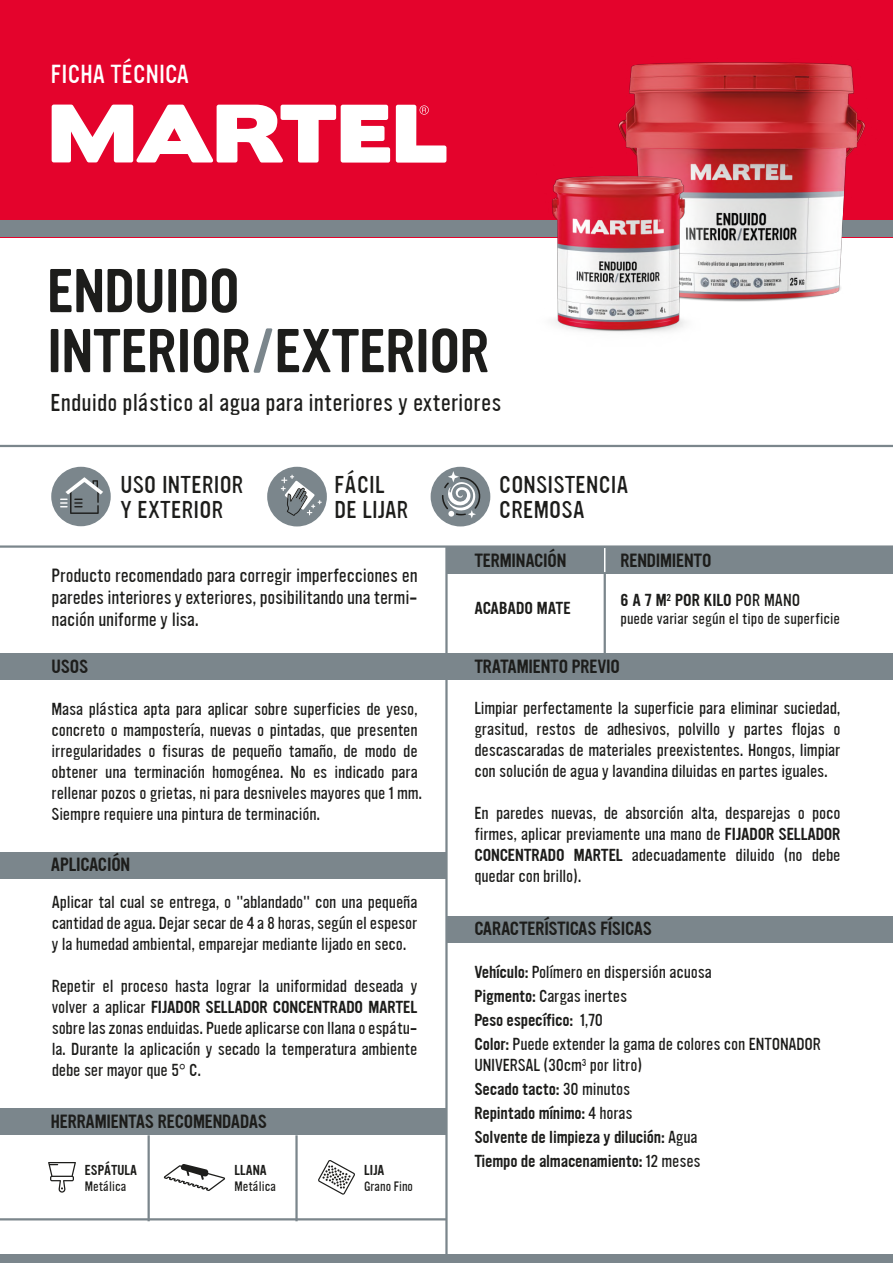
<style>
.page{position:relative;width:893px;height:1263px;background:#fff}
.page>*{position:absolute;margin:0;border:0;box-sizing:border-box;transform-origin:0 0}
.t1{font:54px/60px "Ultramagnetic";letter-spacing:-.01em;color:#1d1d1b}
.t2{font:300 22.5px "Ultramagnetic";color:#fff}
.t3{font:300 21px/25.2px "Ultramagnetic";letter-spacing:.005em;color:#1d1d1b}
.t4{font:300 16.5px/21.8px "Ultramagnetic";letter-spacing:-.015em;color:#1d1d1b;text-align:justify}
.t5{font:16.5px "Ultramagnetic";letter-spacing:-.015em;color:#1d1d1b}
.t6{font:300 15px/21px "Ultramagnetic";letter-spacing:-.015em;color:#1d1d1b;text-align:justify}
.t7{font:15px/24px "Ultramagnetic";letter-spacing:-.015em;color:#1d1d1b}
.t8{font:300 13.5px "Ultramagnetic";color:#1d1d1b}
.t9{font:12.45px "Ultramagnetic";letter-spacing:-.005em;color:#1d1d1b}
.t10{font:300 11.7px "Ultramagnetic";letter-spacing:-.005em;color:#1d1d1b}
.s1{color:#7b868c}
.s2{font-weight:300}
.s3{font-weight:400}
</style>
<div class="page">
<div style="left:447px;top:547px;width:446px;height:27px;background:#7b868c"></div>
<hr style="left:604px;top:572px;width:2px;height:86px;background:#7b868c">
<svg style="left:604px;top:548px;width:1px;height:24px"></svg>
<div style="left:0;top:0;width:893px;height:237px;background:#e4032c"></div>
<svg style="left:52px;top:105px;width:338px;height:58px"></svg>
<svg style="left:396px;top:105px;width:50px;height:58px"></svg>
<div style="left:0;top:220px;width:893px;height:17px;background:#7b868c"></div>
<div style="left:0;top:1254px;width:893px;height:9px;background:#7b868c"></div>
<div style="left:0;top:653px;width:446px;height:27px;background:#7b868c"></div>
<hr style="left:0;top:445px;width:893px;height:2px;background:#7b868c">
<hr style="left:0;top:545px;width:893px;height:3px;background:#7b868c">
<img style="left:618px;top:62px;width:271px;height:240px">
<img style="left:537px;top:161px;width:163px;height:171px">
<hr style="left:445px;top:547px;width:3px;height:709px;background:#7b868c">
<div style="left:446px;top:653px;width:447px;height:27px;background:#7b868c"></div>
<div style="left:447px;top:916px;width:446px;height:26px;background:#7b868c"></div>
<div style="left:0;top:852px;width:446px;height:26px;background:#7b868c"></div>
<div style="left:0;top:1108px;width:446px;height:27px;background:#7b868c"></div>
<hr style="left:148px;top:1135px;width:2px;height:86px;background:#7b868c">
<hr style="left:295px;top:1135px;width:3px;height:86px;background:#7b868c">
<div style="left:431px;top:467px;width:59px;height:59px;background:#7b868c;border-radius:50%"></div>
<svg style="left:442px;top:471px;width:38px;height:47px"></svg>
<div style="left:267px;top:467px;width:60px;height:59px;background:#7b868c;border-radius:50%"></div>
<svg style="left:281px;top:475px;width:41px;height:41px"></svg>
<div style="left:51px;top:467px;width:60px;height:59px;background:#7b868c;border-radius:50%"></div>
<svg style="left:61px;top:477px;width:42px;height:37px"></svg>
<svg style="left:164px;top:1164px;width:61px;height:27px"></svg>
<svg style="left:48px;top:1162px;width:28px;height:31px"></svg>
<svg style="left:318px;top:1160px;width:37px;height:35px"></svg>
<hr style="left:0;top:1218px;width:446px;height:2px;background:#7b868c">
<h2 class="t2" style="left:51px;top:57px;width:140px">FICHA TÉCNICA</h2>
<h1 class="t1" style="left:47px;top:262px;width:444px">ENDUIDO<br>INTERIOR<span class="s1">/</span>EXTERIOR</h1>
<h3 class="t3" style="left:51px;top:391px;width:452px">Enduido plástico al agua para interiores y exteriores</h3>
<h3 class="t3" style="left:121px;top:473px;width:124px">USO INTERIOR<br>Y EXTERIOR</h3>
<h3 class="t3" style="left:334px;top:473px;width:76px">FÁCIL<br>DE LIJAR</h3>
<p class="t4" style="left:52px;top:565px;width:368px">Producto recomendado para corregir imperfecciones en paredes interiores y exteriores, posibilitando una termi&shy;nación uniforme y lisa.</p>
<h3 class="t3" style="left:499px;top:473px;width:131px">CONSISTENCIA<br>CREMOSA</h3>
<p class="t5" style="left:474px;top:548px;width:94px">TERMINACIÓN</p>
<p class="t7" style="left:474px;top:596px;width:98px">ACABADO MATE</p>
<p class="t5" style="left:620px;top:548px;width:92px">RENDIMIENTO</p>
<p class="t7" style="left:620px;top:589px;width:181px">6 A 7 M<sup>2</sup> POR KILO <span class="s2">POR MANO</span></p>
<p class="t8" style="left:620px;top:609px;width:221px">puede variar según el tipo de superficie</p>
<p class="t5" style="left:52px;top:654px;width:38px">USOS</p>
<p class="t5" style="left:474px;top:654px;width:147px">TRATAMIENTO PREVIO</p>
<p class="t6" style="left:52px;top:699px;width:372px;text-align:left">Masa plástica apta para aplicar sobre superficies de yeso, concreto o mampostería, nuevas o pintadas, que presenten irregularidades o fisuras de pequeño tamaño, de modo de obtener una terminación homogénea. No es indicado para rellenar pozos o grietas, ni para desniveles mayores que 1 mm.<br>Siempre requiere una pintura de terminación.</p>
<p class="t6" style="left:474px;top:697px;width:368px">Limpiar perfectamente la superficie para eliminar suciedad, grasitud, restos de adhesivos, polvillo y partes flojas o descascaradas de materiales preexistentes. Hongos, limpiar con solución de agua y lavandina diluidas en partes iguales.</p>
<p class="t6" style="left:474px;top:802px;width:368px">En paredes nuevas, de absorción alta, desparejas o poco firmes, aplicar previamente una mano de <span class="s3">FIJADOR SELLADOR CONCENTRADO MARTEL</span> adecuadamente diluido (no debe quedar con brillo).</p>
<p class="t5" style="left:51px;top:853px;width:81px">APLICACIÓN</p>
<p class="t6" style="left:52px;top:891px;width:367px">Aplicar tal cual se entrega, o "ablandado" con una pequeña cantidad de agua. Dejar secar de 4 a 8 horas, según el espesor y la humedad ambiental, emparejar mediante lijado en seco.</p>
<p class="t6" style="left:52px;top:975px;width:367px">Repetir el proceso hasta lograr la uniformidad deseada y volver a aplicar <span class="s3">FIJADOR SELLADOR CONCENTRADO MARTEL </span>sobre las zonas enduidas. Puede aplicarse con llana o espátu&shy;la. Durante la aplicación y secado la temperatura ambiente debe ser mayor que 5° C.</p>
<p class="t5" style="left:51px;top:1110px;width:218px">HERRAMIENTAS RECOMENDADAS</p>
<p class="t9" style="left:85px;top:1161px;width:54px">ESPÁTULA</p>
<p class="t10" style="left:85px;top:1177px;width:43px">Metálica</p>
<p class="t9" style="left:235px;top:1161px;width:34px">LLANA</p>
<p class="t10" style="left:235px;top:1177px;width:43px">Metálica</p>
<p class="t9" style="left:364px;top:1161px;width:22px">LIJA</p>
<p class="t10" style="left:364px;top:1177px;width:51px">Grano Fino</p>
<p class="t5" style="left:474px;top:917px;width:179px">CARACTERÍSTICAS FÍSICAS</p>
<p class="t6" style="left:474px;top:960px;width:348px;line-height:24px;text-align:left"><span class="s3">Vehículo:</span> Polímero en dispersión acuosa<br><span class="s3">Pigmento:</span> Cargas inertes<br><span class="s3">Peso específico:</span> 1,70<br><span class="s3">Color:</span> Puede extender la gama de colores con ENTONADOR</p>
<p class="t7" style="left:474px;top:1053px;width:228px"><span class="s2">UNIVERSAL (30cm</span><sup>3</sup> <span class="s2">por litro)<br></span>Secado tacto: <span class="s2">30 minutos<br></span>Repintado mínimo: <span class="s2">4 horas<br></span>Solvente de limpieza y dilución: <span class="s2">Agua<br></span>Tiempo de almacenamiento: <span class="s2">12 meses</span></p>
</div>
